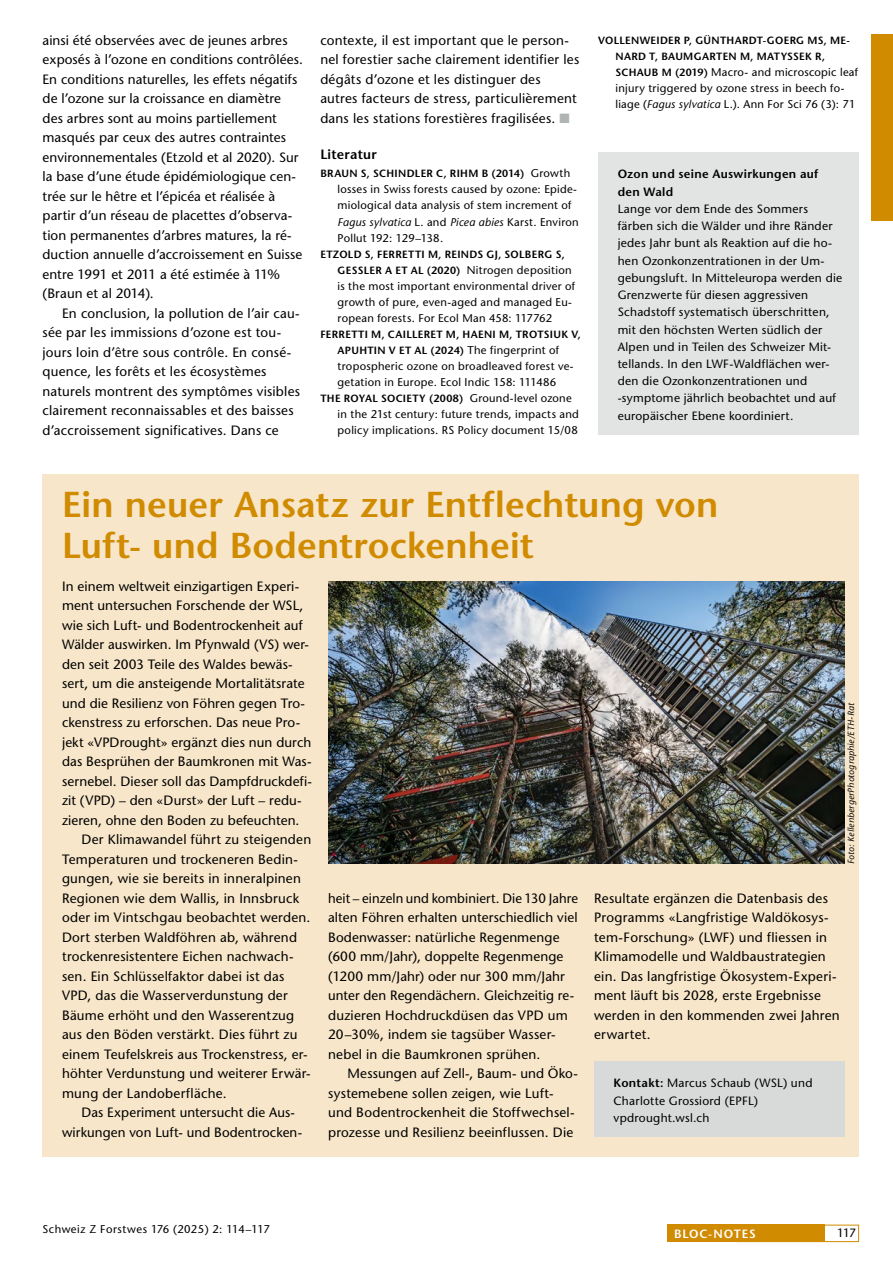
<style>
.page{position:relative;width:893px;height:1263px;background:#fff}
.page>*{position:absolute;margin:0;border:0;box-sizing:border-box;transform-origin:0 0}
.t1{font:600 36px/40.5px "Stone Sans Std";letter-spacing:.005em;color:#d08b00}
.t2{font:500 13.5px/19.5px "Stone Sans Std";letter-spacing:.015em;color:#000}
.t3{font:600 13.5px "Stone Sans Std";letter-spacing:.02em;color:#000}
.t4{font:500 12px/17.2px "Stone Sans Std";letter-spacing:.02em;color:#000}
.t5{font:600 12px/17.2px "Stone Sans Std";letter-spacing:.025em;color:#000}
.t6{font:600 12px "Stone Sans Std";letter-spacing:.075em;color:#fff}
.t7{font:500 11.25px/16px "Stone Sans Std";letter-spacing:.025em;color:#000}
.t8{font:600 10.5px/16px "Stone Sans Std";letter-spacing:.03em;color:#000}
.t9{font:italic 500 9px "Stone Sans Std";letter-spacing:.025em;color:#000}
.s1{color:#b1b4b4}
.s2{font-weight:500;font-size:11.25px}
.s3{font-style:italic}
.s4{font-weight:600;font-size:10.5px}
.s5{font-weight:600}
</style>
<div class="page">
<div style="left:872px;top:34px;width:21px;height:186px;background:#d08b00"></div>
<div style="left:737px;top:1225px;width:122px;height:17px;border:1px solid #d08b00"></div>
<div style="left:668px;top:1225px;width:157px;height:17px;background:#d08b00"></div>
<div style="left:598px;top:152px;width:261px;height:283px;background:#e2e3e3"></div>
<div style="left:43px;top:474px;width:816px;height:682px;background:#f7e6c9"></div>
<div style="left:594px;top:1061px;width:250px;height:76px;background:#d8dada"></div>
<img style="left:328px;top:581px;width:516px;height:283px">
<p class="t2" style="left:43px;top:30px;width:262px">ainsi été observées avec de jeunes arbres exposés à l’ozone en conditions contrôlées.<br>En conditions naturelles, les effets négatifs de l’ozone sur la croissance en diamètre des arbres sont au moins partiellement masqués par ceux des autres contraintes environnementales (Etzold et al 2020). Sur la base d’une étude épidémiologique cen&shy;trée sur le hêtre et l’épicéa et réalisée à partir d’un réseau de placettes d’observa&shy;tion permanentes d’arbres matures, la ré&shy;duction annuelle d’accroissement en Suisse entre 1991 et 2011 a été estimée à 11% (Braun et al 2014).</p>
<p class="t2" style="left:43px;top:303px;width:259px;text-indent:19px">En conclusion, la pollution de l’air cau&shy;sée par les immissions d’ozone est tou&shy;jours loin d’être sous contrôle. En consé&shy;quence, les forêts et les écosystèmes naturels montrent des symptômes visibles clairement reconnaissables et des baisses d’accroissement significatives. Dans ce</p>
<p class="t2" style="left:320px;top:30px;width:260px">contexte, il est important que le person&shy;nel forestier sache clairement identifier les dégâts d’ozone et les distinguer des autres facteurs de stress, particulièrement dans les stations forestières fragilisées. <span class="s1">■</span></p>
<p class="t3" style="left:320px;top:146px;width:58px">Literatur</p>
<p class="t8" style="left:320px;top:166px;width:252px">BRAUN S, SCHINDLER C, RIHM B (2014) <span class="s2">Growth</span></p>
<p class="t7" style="left:338px;top:181px;width:243px">losses in Swiss forests caused by ozone: Epide&shy;miological data analysis of stem increment of <span class="s3">Fagus sylvatica</span> L. and <span class="s3">Picea abies</span> Karst. Environ Pollut 192: 129–138.</p>
<p class="t8" style="left:338px;top:246px;width:236px;text-indent:-17px">ETZOLD S, FERRETTI M, REINDS GJ, SOLBERG S,<br>GESSLER A ET AL (2020) <span class="s2">Nitrogen deposition</span></p>
<p class="t7" style="left:338px;top:278px;width:239px">is the most important environmental driver of growth of pure, even-aged and managed Eu&shy;ropean forests. For Ecol Man 458: 117762</p>
<p class="t8" style="left:320px;top:326px;width:262px;text-align:center">FERRETTI M, CAILLERET M, HAENI M, TROTSIUK V,<br>APUHTIN V ET AL (2024) <span class="s2">The fingerprint of</span></p>
<p class="t7" style="left:338px;top:358px;width:238px">tropospheric ozone on broadleaved forest ve&shy;getation in Europe. Ecol Indic 158: 111486</p>
<p class="t8" style="left:320px;top:390px;width:253px">THE ROYAL SOCIETY (2008) <span class="s2">Ground-level ozone</span></p>
<p class="t7" style="left:338px;top:406px;width:243px">in the 21st century: future trends, impacts and policy implications. RS Policy document 15/08</p>
<p class="t8" style="left:615px;top:32px;width:236px;text-indent:-17px">VOLLENWEIDER P, GÜNTHARDT-GOERG MS, ME-<br>NARD T, BAUMGARTEN M, MATYSSEK R,</p>
<p class="t7" style="left:615px;top:64px;width:244px"><span class="s4">SCHAUB M (2019)</span> Macro- and microscopic leaf injury triggered by ozone stress in beech fo&shy;liage (<span class="s3">Fagus sylvatica</span> L.). Ann For Sci 76 (3): 71</p>
<p class="t5" style="left:618px;top:165px;width:202px">Ozon und seine Auswirkungen auf den Wald</p>
<p class="t4" style="left:618px;top:200px;width:226px">Lange vor dem Ende des Sommers färben sich die Wälder und ihre Ränder jedes Jahr bunt als Reaktion auf die ho&shy;hen Ozonkonzentrationen in der Um&shy;gebungsluft. In Mitteleuropa werden die Grenzwerte für diesen aggressiven Schadstoff systematisch überschritten, mit den höchsten Werten südlich der Alpen und in Teilen des Schweizer Mit&shy;tellands. In den LWF-Waldflächen wer&shy;den die Ozonkonzentrationen und -symptome jährlich beobachtet und auf europäischer Ebene koordiniert.</p>
<h1 class="t1" style="left:62px;top:484px;width:658px">Ein neuer Ansatz zur Entflechtung von<br>Luft- und Bodentrockenheit</h1>
<p class="t2" style="left:62px;top:576px;width:239px">In einem weltweit einzigartigen Experi-</p>
<p class="t2" style="left:62px;top:596px;width:243px">ment untersuchen Forschende der WSL,</p>
<p class="t2" style="left:62px;top:615px;width:242px">wie sich Luft- und Bodentrockenheit auf</p>
<p class="t2" style="left:62px;top:635px;width:249px">Wälder auswirken. Im Pfynwald (VS) wer-</p>
<p class="t2" style="left:62px;top:654px;width:232px">den seit 2003 Teile des Waldes bewäs-</p>
<p class="t2" style="left:62px;top:674px;width:244px">sert, um die ansteigende Mortalitätsrate</p>
<p class="t2" style="left:62px;top:693px;width:245px">und die Resilienz von Föhren gegen Tro-</p>
<p class="t2" style="left:62px;top:713px;width:240px">ckenstress zu erforschen. Das neue Pro-</p>
<p class="t2" style="left:62px;top:732px;width:251px">jekt «VPDrought» ergänzt dies nun durch</p>
<p class="t2" style="left:62px;top:752px;width:251px">das Besprühen der Baumkronen mit Was-</p>
<p class="t2" style="left:62px;top:771px;width:251px">sernebel. Dieser soll das Dampfdruckdefi-</p>
<p class="t2" style="left:62px;top:791px;width:241px">zit (VPD) – den «Durst» der Luft – redu-</p>
<p class="t2" style="left:62px;top:810px;width:239px">zieren, ohne den Boden zu befeuchten.</p>
<p class="t2" style="left:82px;top:830px;width:231px">Der Klimawandel führt zu steigenden</p>
<p class="t2" style="left:62px;top:849px;width:237px">Temperaturen und trockeneren Bedin-</p>
<p class="t2" style="left:62px;top:869px;width:240px">gungen, wie sie bereits in inneralpinen</p>
<p class="t2" style="left:62px;top:888px;width:239px">Regionen wie dem Wallis, in Innsbruck</p>
<p class="t2" style="left:62px;top:908px;width:250px">oder im Vintschgau beobachtet werden.</p>
<p class="t2" style="left:62px;top:927px;width:237px">Dort sterben Waldföhren ab, während</p>
<p class="t2" style="left:62px;top:947px;width:233px">trockenresistentere Eichen nachwach-</p>
<p class="t2" style="left:62px;top:966px;width:224px">sen. Ein Schlüsselfaktor dabei ist das</p>
<p class="t2" style="left:62px;top:986px;width:227px">VPD, das die Wasserverdunstung der</p>
<p class="t2" style="left:62px;top:1005px;width:234px">Bäume erhöht und den Wasserentzug</p>
<p class="t2" style="left:62px;top:1025px;width:237px">aus den Böden verstärkt. Dies führt zu</p>
<p class="t2" style="left:62px;top:1044px;width:247px">einem Teufelskreis aus Trockenstress, er-</p>
<p class="t2" style="left:62px;top:1064px;width:250px">höhter Verdunstung und weiterer Erwär-</p>
<p class="t2" style="left:62px;top:1083px;width:166px">mung der Landoberfläche.</p>
<p class="t2" style="left:82px;top:1103px;width:215px">Das Experiment untersucht die Aus-</p>
<p class="t2" style="left:62px;top:1122px;width:242px">wirkungen von Luft- und Bodentrocken-</p>
<p class="t2" style="left:594px;top:888px;width:247px">Resultate ergänzen die Datenbasis des Programms «Langfristige Waldökosys&shy;tem-Forschung» (LWF) und fliessen in Klimamodelle und Waldbaustrategien ein. Das langfristige Ökosystem-Experi&shy;ment läuft bis 2028, erste Ergebnisse werden in den kommenden zwei Jahren erwartet.</p>
<p class="t4" style="left:613px;top:1074px;width:200px"><span class="s5">Kontakt:</span> Marcus Schaub (WSL) und<br>Charlotte Grossiord (EPFL) vpdrought.wsl.ch</p>
<p class="t2" style="left:328px;top:888px;width:251px">heit – einzeln und kombiniert. Die 130 Jahre alten Föhren erhalten unterschiedlich viel Bodenwasser: natürliche Regenmenge (600 mm/Jahr), doppelte Regenmenge (1200 mm/Jahr) oder nur 300 mm/Jahr unter den Regendächern. Gleichzeitig re&shy;duzieren Hochdruckdüsen das VPD um 20–30%, indem sie tagsüber Wasser&shy;nebel in die Baumkronen sprühen.</p>
<p class="t2" style="left:328px;top:1064px;width:250px;text-indent:20px">Messungen auf Zell-, Baum- und Öko&shy;systemebene sollen zeigen, wie Luft&shy;und Bodentrockenheit die Stoffwechsel&shy;prozesse und Resilienz beeinflussen. Die</p>
<p class="t9" style="left:846px;top:864px;width:163px;rotate:-90deg">Foto: KellenbergerPhotographie/ETH-Rat</p>
<p class="t7" style="left:43px;top:1221px;width:229px">Schweiz Z Forstwes 176 (2025) 2: 114–117</p>
<p class="t6" style="left:674px;top:1226px;width:83px">BLOC-NOTES</p>
<p class="t4" style="left:837px;top:1224px;width:20px">117</p>
</div>
